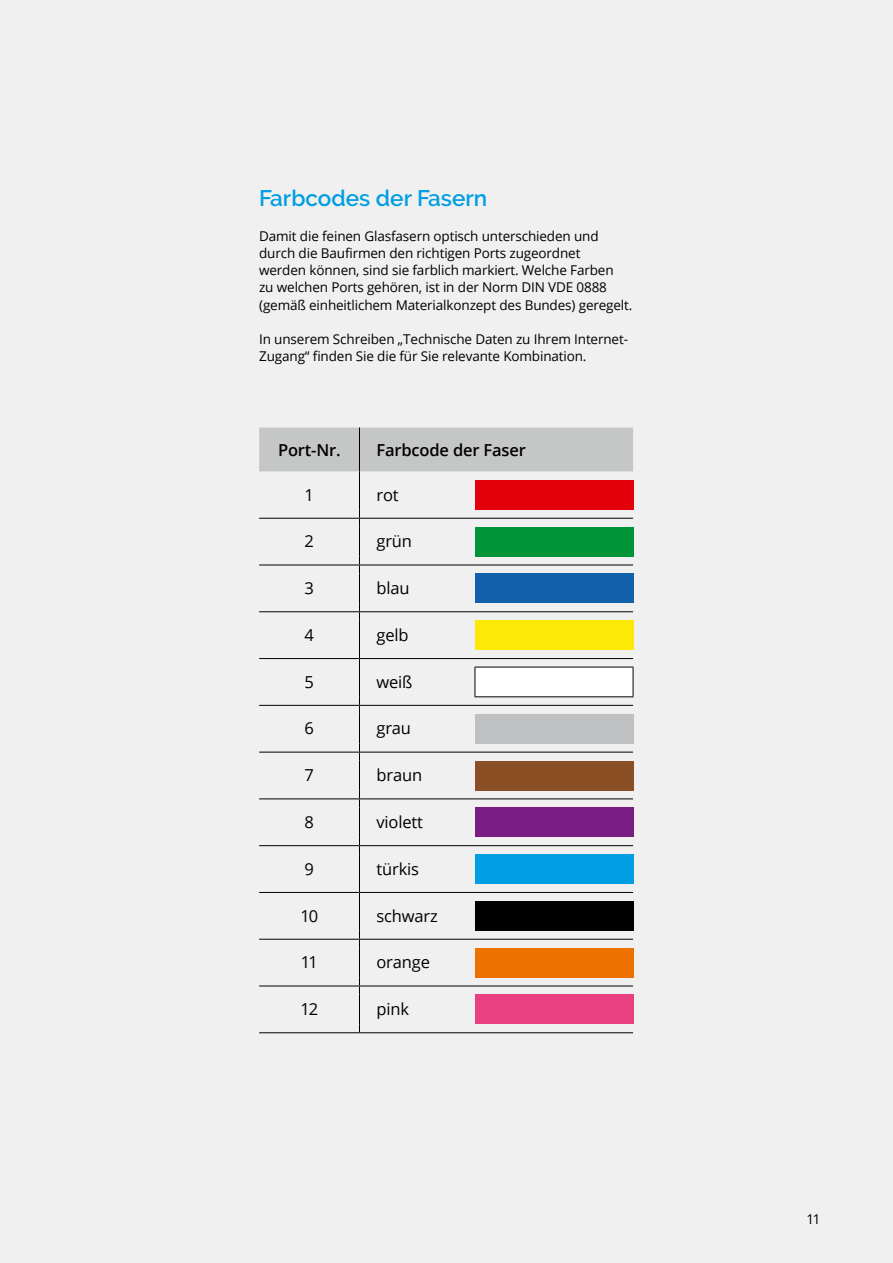
<style>
.page{position:relative;width:893px;height:1263px;background:#f0f0f0}
.page>*{position:absolute;margin:0;border:0;box-sizing:border-box;transform-origin:0 0}
.t1{font:600 22.5px "Raleway";color:#009ee3}
.t2{font:16.5px "Open Sans";letter-spacing:-.01em;color:#000}
.t3{font:600 16.5px "Open Sans";letter-spacing:-.01em;color:#000}
.t4{font:13.5px/17.2px "Open Sans";letter-spacing:-.01em;color:#000}
</style>
<div class="page">
<div style="left:475px;top:480px;width:158px;height:30px;background:#e3000b"></div>
<div style="left:475px;top:527px;width:158px;height:29px;background:#009438"></div>
<div style="left:475px;top:573px;width:158px;height:30px;background:#125fab"></div>
<div style="left:475px;top:620px;width:158px;height:30px;background:#fcea06"></div>
<div style="left:475px;top:667px;width:158px;height:30px;background:#fff"></div>
<div style="left:475px;top:714px;width:158px;height:30px;background:#bfc0c1"></div>
<div style="left:475px;top:761px;width:158px;height:29px;background:#8b4f26"></div>
<div style="left:475px;top:807px;width:158px;height:30px;background:#791d82"></div>
<div style="left:475px;top:854px;width:158px;height:30px;background:#009ee3"></div>
<div style="left:475px;top:901px;width:158px;height:30px;background:#000"></div>
<div style="left:475px;top:948px;width:158px;height:29px;background:#ee7100"></div>
<div style="left:475px;top:994px;width:158px;height:30px;background:#e94082"></div>
<hr style="left:359px;top:480px;width:1px;height:30px;background:#000">
<hr style="left:259px;top:518px;width:100px;height:1px;background:#000">
<hr style="left:359px;top:518px;width:116px;height:1px;background:#000">
<hr style="left:475px;top:518px;width:158px;height:1px;background:#000">
<hr style="left:259px;top:564px;width:100px;height:1px;background:#000">
<hr style="left:359px;top:564px;width:116px;height:1px;background:#000">
<hr style="left:475px;top:564px;width:158px;height:1px;background:#000">
<hr style="left:359px;top:573px;width:1px;height:30px;background:#000">
<hr style="left:259px;top:611px;width:100px;height:1px;background:#000">
<hr style="left:359px;top:611px;width:116px;height:1px;background:#000">
<hr style="left:475px;top:611px;width:158px;height:1px;background:#000">
<hr style="left:359px;top:620px;width:1px;height:30px;background:#000">
<hr style="left:259px;top:658px;width:100px;height:1px;background:#000">
<hr style="left:359px;top:658px;width:116px;height:1px;background:#000">
<hr style="left:475px;top:658px;width:158px;height:1px;background:#000">
<hr style="left:359px;top:667px;width:1px;height:30px;background:#000">
<hr style="left:259px;top:705px;width:100px;height:1px;background:#000">
<hr style="left:359px;top:705px;width:116px;height:1px;background:#000">
<hr style="left:475px;top:705px;width:158px;height:1px;background:#000">
<hr style="left:359px;top:714px;width:1px;height:30px;background:#000">
<hr style="left:259px;top:752px;width:100px;height:1px;background:#000">
<hr style="left:359px;top:752px;width:116px;height:1px;background:#000">
<hr style="left:475px;top:752px;width:158px;height:1px;background:#000">
<hr style="left:259px;top:798px;width:100px;height:1px;background:#000">
<hr style="left:359px;top:798px;width:116px;height:1px;background:#000">
<hr style="left:475px;top:798px;width:158px;height:1px;background:#000">
<hr style="left:359px;top:807px;width:1px;height:30px;background:#000">
<hr style="left:259px;top:845px;width:100px;height:1px;background:#000">
<hr style="left:359px;top:845px;width:116px;height:1px;background:#000">
<hr style="left:475px;top:845px;width:158px;height:1px;background:#000">
<hr style="left:359px;top:854px;width:1px;height:30px;background:#000">
<hr style="left:259px;top:892px;width:100px;height:1px;background:#000">
<hr style="left:359px;top:892px;width:116px;height:1px;background:#000">
<hr style="left:475px;top:892px;width:158px;height:1px;background:#000">
<hr style="left:359px;top:901px;width:1px;height:30px;background:#000">
<hr style="left:259px;top:939px;width:100px;height:1px;background:#000">
<hr style="left:359px;top:939px;width:116px;height:1px;background:#000">
<hr style="left:475px;top:939px;width:158px;height:1px;background:#000">
<hr style="left:259px;top:985px;width:100px;height:1px;background:#000">
<hr style="left:359px;top:985px;width:116px;height:1px;background:#000">
<hr style="left:475px;top:985px;width:158px;height:1px;background:#000">
<hr style="left:359px;top:994px;width:1px;height:30px;background:#000">
<svg style="left:259px;top:427px;width:374px;height:53px"></svg>
<svg style="left:359px;top:510px;width:1px;height:63px"></svg>
<svg style="left:359px;top:603px;width:1px;height:17px"></svg>
<svg style="left:359px;top:650px;width:1px;height:17px"></svg>
<svg style="left:359px;top:697px;width:1px;height:17px"></svg>
<svg style="left:359px;top:744px;width:1px;height:63px"></svg>
<svg style="left:359px;top:837px;width:1px;height:17px"></svg>
<svg style="left:359px;top:884px;width:1px;height:17px"></svg>
<svg style="left:359px;top:931px;width:1px;height:63px"></svg>
<hr style="left:259px;top:1032px;width:100px;height:1px;background:#000">
<hr style="left:359px;top:1032px;width:116px;height:1px;background:#000">
<hr style="left:475px;top:1032px;width:158px;height:1px;background:#000">
<hr style="left:474px;top:667px;width:159px;height:1px;background:#000">
<svg style="left:474px;top:667px;width:1px;height:29px"></svg>
<svg style="left:633px;top:667px;width:1px;height:29px"></svg>
<hr style="left:474px;top:696px;width:159px;height:1px;background:#000">
<h1 class="t1" style="left:259px;top:185px;width:230px">Farbcodes der Fasern</h1>
<p class="t4" style="left:259px;top:227px;width:375px">Damit die feinen Glasfasern optisch unterschieden und durch die Baufirmen den richtigen Ports zugeordnet<br>werden können, sind sie farblich markiert. Welche Farben<br>zu welchen Ports gehören, ist in der Norm DIN VDE 0888 (gemäß einheitlichem Materialkonzept des Bundes) geregelt.</p>
<p class="t4" style="left:259px;top:330px;width:370px">In unserem Schreiben „Technische Daten zu Ihrem Internet-<br>Zugang“ finden Sie die für Sie relevante Kombination.</p>
<p class="t3" style="left:278px;top:438px;width:64px">Port-Nr.</p>
<p class="t3" style="left:376px;top:438px;width:151px">Farbcode der Faser</p>
<p class="t2" style="left:305px;top:483px;width:11px">1</p>
<p class="t2" style="left:376px;top:483px;width:24px">rot</p>
<p class="t2" style="left:305px;top:530px;width:11px">2</p>
<p class="t2" style="left:376px;top:530px;width:37px">grün</p>
<p class="t2" style="left:305px;top:577px;width:11px">3</p>
<p class="t2" style="left:376px;top:577px;width:35px">blau</p>
<p class="t2" style="left:305px;top:623px;width:11px">4</p>
<p class="t2" style="left:376px;top:623px;width:34px">gelb</p>
<p class="t2" style="left:305px;top:670px;width:11px">5</p>
<p class="t2" style="left:376px;top:670px;width:38px">weiß</p>
<p class="t2" style="left:305px;top:717px;width:11px">6</p>
<p class="t2" style="left:376px;top:717px;width:36px">grau</p>
<p class="t2" style="left:305px;top:764px;width:11px">7</p>
<p class="t2" style="left:376px;top:764px;width:47px">braun</p>
<p class="t2" style="left:305px;top:811px;width:11px">8</p>
<p class="t2" style="left:376px;top:811px;width:48px">violett</p>
<p class="t2" style="left:305px;top:857px;width:11px">9</p>
<p class="t2" style="left:376px;top:857px;width:44px">türkis</p>
<p class="t2" style="left:300px;top:904px;width:19px">10</p>
<p class="t2" style="left:376px;top:904px;width:63px">schwarz</p>
<p class="t2" style="left:301px;top:951px;width:19px">11</p>
<p class="t2" style="left:376px;top:951px;width:55px">orange</p>
<p class="t2" style="left:301px;top:998px;width:19px">12</p>
<p class="t2" style="left:376px;top:998px;width:34px">pink</p>
<p class="t4" style="left:806px;top:1210px;width:16px">11</p>
</div>
